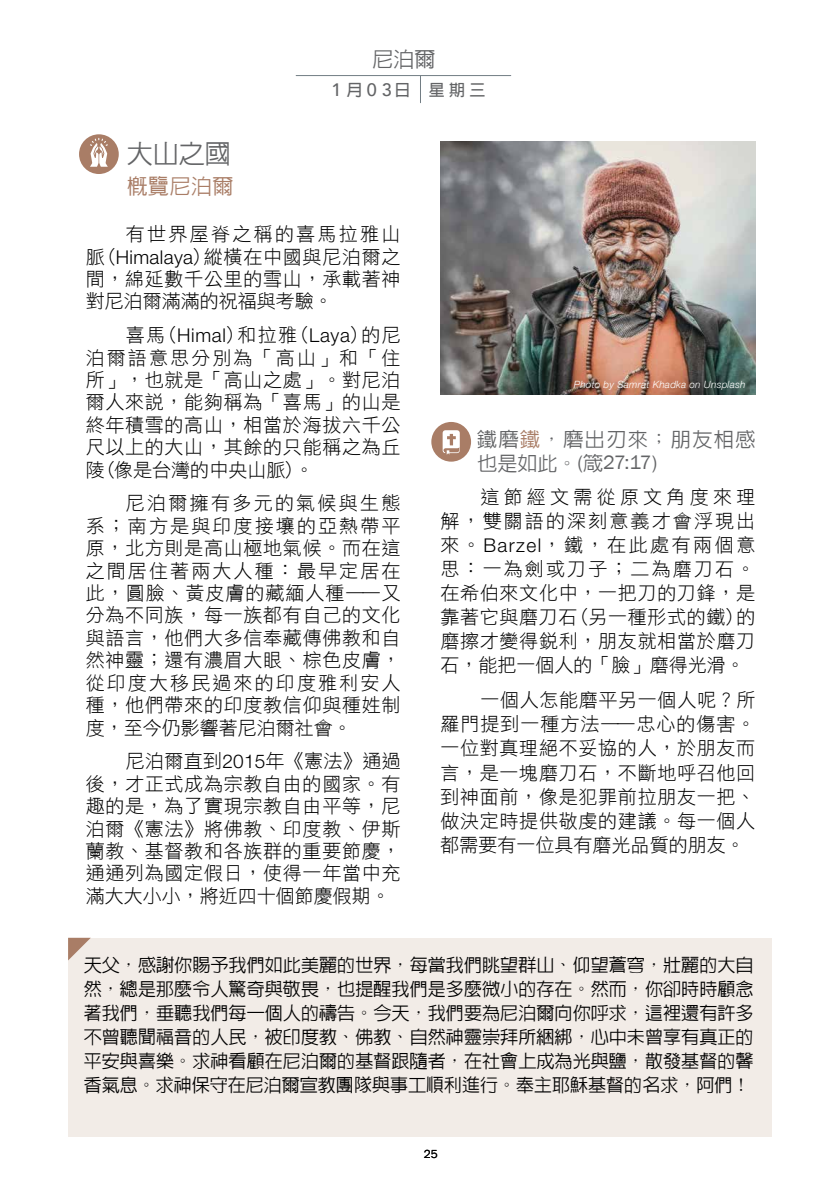
<style>
.page{position:relative;width:840px;height:1191px;background:#fff}
.page>*{position:absolute;margin:0;border:0;box-sizing:border-box;transform-origin:0 0}
.t1{font:500 26px "ID Hei";color:#636466}
.t2{font:500 21px "ID Hei";letter-spacing:.02em;color:#a97d66}
.t3{font:500 21px "ID Hei";color:#636466}
.t4{font:500 20px "ID Hei";letter-spacing:.075em;color:#636466}
.t5{font:20px "Franklin Gothic";color:#636466}
.t6{font:19px/22.4px "DF Hei W3 WIN BF";letter-spacing:.035em;color:#000;text-align:justify}
.t7{font:500 18px/24px "ID Hei";color:#000;text-align:justify}
.t8{font:700 16px "Adobe Fan Heiti Std";color:#636466}
.t9{font:12px "Franklin Gothic";color:#000}
.t10{font:italic 300 10px "Helvetica Neue";letter-spacing:.02em;color:#fff}
.s1{font-family:"Avenir";font-weight:500;font-size:18px}
.s2{font-family:"Helvetica Neue";font-weight:300}
.s3{color:#a97d66}
.s4{font-family:"ID Hei";font-weight:500}
</style>
<div class="page">
<hr style="left:296px;top:75px;width:214px;height:1px;background:#727d84">
<svg style="left:420px;top:76px;width:1px;height:27px"></svg>
<svg style="left:79px;top:134px;width:40px;height:40px"></svg>
<svg style="left:431px;top:422px;width:40px;height:39px"></svg>
<div style="left:68px;top:937px;width:703px;height:199px;background:#f2ece7"></div>
<svg style="left:68px;top:938px;width:23px;height:22px"></svg>
<img style="left:440px;top:142px;width:315px;height:252px">
<p class="t3" style="left:372px;top:48px;width:64px">尼泊爾</p>
<p class="t8" style="left:331px;top:81px;width:155px"><span class="s1">1</span>月 <span class="s1">03</span>日 星期三</p>
<h1 class="t1" style="left:127px;top:140px;width:105px">大山之國</h1>
<p class="t2" style="left:127px;top:175px;width:108px">概覽尼泊爾</p>
<p class="t6" style="left:86px;top:223px;width:316px;text-indent:40px">有世界屋脊之稱的喜馬拉雅山脈(<span class="s2">Himalaya</span>)縱橫在中國與尼泊爾之間，綿延數千公里的雪山，承載著神對尼泊爾滿滿的祝福與考驗。</p>
<p class="t6" style="left:86px;top:324px;width:316px;text-indent:40px">喜馬(<span class="s2">Himal</span>)和拉雅(<span class="s2">Laya</span>)的尼泊爾語意思分別為「高山」和「住所」，也就是「高山之處」。對尼泊爾人來說，能夠稱為「喜馬」的山是終年積雪的高山，相當於海拔六千公尺以上的大山，其餘的只能稱之為丘陵(像是台灣的中央山脈)。</p>
<p class="t6" style="left:86px;top:492px;width:316px;text-indent:40px">尼泊爾擁有多元的氣候與生態系；南方是與印度接壤的亞熱帶平原，北方則是高山極地氣候。而在這之間居住著兩大人種：最早定居在此，圓臉、黃皮膚的藏緬人種——又分為不同族，每一族都有自己的文化與語言，他們大多信奉藏傳佛教和自然神靈；還有濃眉大眼、棕色皮膚，從印度大移民過來的印度雅利安人種，他們帶來的印度教信仰與種姓制度，至今仍影響著尼泊爾社會。</p>
<p class="t6" style="left:86px;top:750px;width:316px;text-indent:40px">尼泊爾直到<span class="s2">2015</span>年《憲法》通過後，才正式成為宗教自由的國家。有趣的是，為了實現宗教自由平等，尼泊爾《憲法》將佛教、印度教、伊斯蘭教、基督教和各族群的重要節慶，通通列為國定假日，使得一年當中充滿大大小小，將近四十個節慶假期。</p>
<p class="t10" style="left:573px;top:379px;width:173px">Photo by Samrat Khadka on Unsplash</p>
<p class="t4" style="left:477px;top:429px;width:279px">鐵磨<span class="s3">鐵</span>，磨出刃來；朋友相感</p>
<p class="t5" style="left:477px;top:449px;width:181px"><span class="s4">也是如此。</span>(<span class="s4">箴</span>27:17)</p>
<p class="t6" style="left:440px;top:485px;width:316px;line-height:24px;text-indent:40px">這節經文需從原文角度來理解，雙關語的深刻意義才會浮現出來。<span class="s2">Barzel</span>，鐵，在此處有兩個意思：一為劍或刀子；二為磨刀石。在希伯來文化中，一把刀的刀鋒，是靠著它與磨刀石(另一種形式的鐵)的磨擦才變得銳利，朋友就相當於磨刀石，能把一個人的「臉」磨得光滑。</p>
<p class="t6" style="left:440px;top:688px;width:316px;line-height:24px;text-indent:40px">一個人怎能磨平另一個人呢？所羅門提到一種方法——忠心的傷害。一位對真理絕不妥協的人，於朋友而言，是一塊磨刀石，不斷地呼召他回到神面前，像是犯罪前拉朋友一把、做決定時提供敬虔的建議。每一個人都需要有一位具有磨光品質的朋友。</p>
<p class="t7" style="left:84px;top:952px;width:671px">天父，感謝你賜予我們如此美麗的世界，每當我們眺望群山、仰望蒼穹，壯麗的大自然，總是那麼令人驚奇與敬畏，也提醒我們是多麼微小的存在。然而，你卻時時顧念著我們，垂聽我們每一個人的禱告。今天，我們要為尼泊爾向你呼求，這裡還有許多不曾聽聞福音的人民，被印度教、佛教、自然神靈崇拜所綑綁，心中未曾享有真正的平安與喜樂。求神看顧在尼泊爾的基督跟隨者，在社會上成為光與鹽，散發基督的馨香氣息。求神保守在尼泊爾宣教團隊與事工順利進行。奉主耶穌基督的名求，阿們！</p>
<p class="t9" style="left:423px;top:1146px;width:16px">25</p>
</div>
